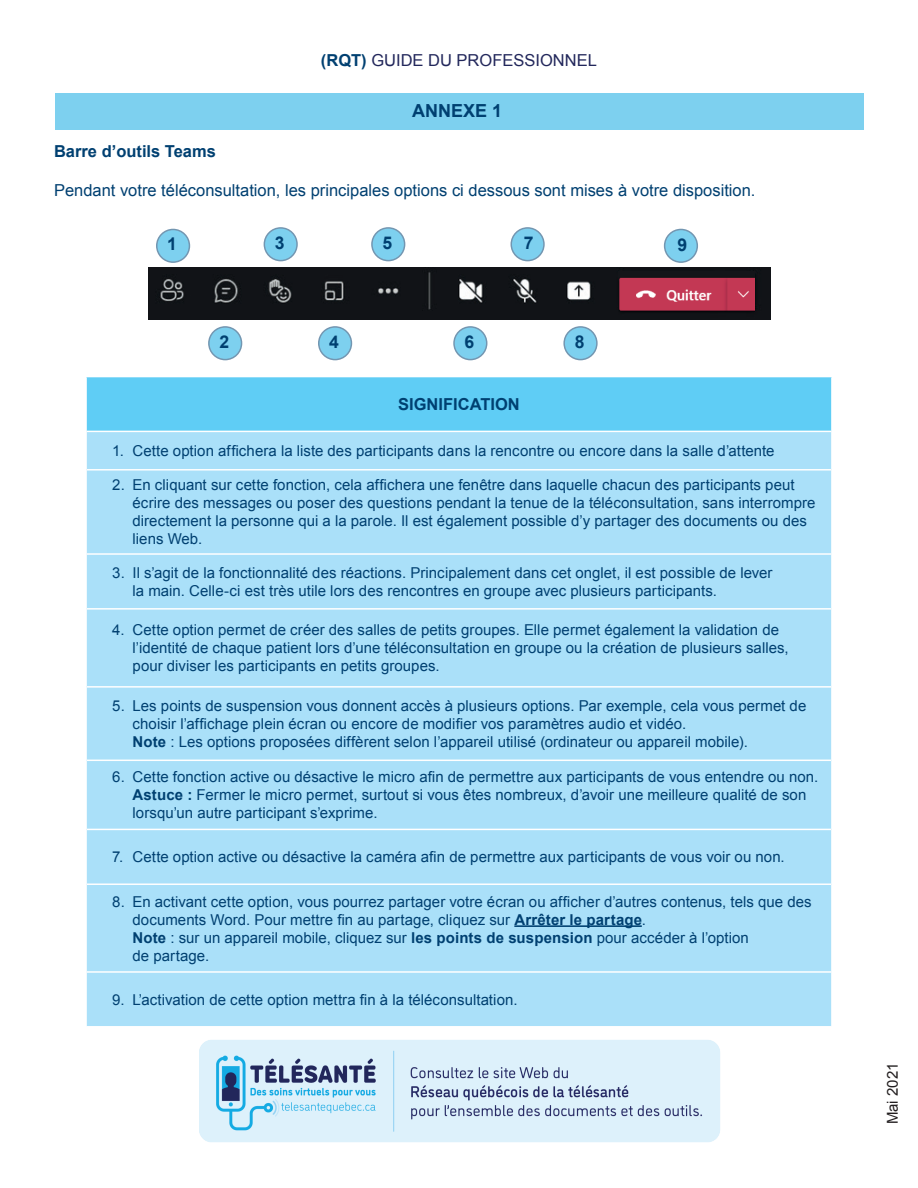
<style>
.page{position:relative;width:918px;height:1188px;background:#fff}
.page>*{position:absolute;margin:0;border:0;box-sizing:border-box;transform-origin:0 0}
.t1{font:700 18px "Arial";color:#004071}
.t2{font:700 17.55px "Arial";color:#004071}
.t3{font:16.5px "Arial";color:#004071}
.t4{font:700 16.5px "Arial";color:#004071}
.t5{font:16.5px "Arial";color:#22275b}
.t6{font:15px/18px "Arial";letter-spacing:.005em;color:#004071}
.t7{font:15px "Arial";color:#231f20}
.s1{font-weight:700;color:#004071}
.s2{font-weight:700}
</style>
<div class="page">
<img style="left:199px;top:1040px;width:521px;height:102px">
<div style="left:56px;top:93px;width:808px;height:36px;background:#7dd0ef"></div>
<img style="left:149px;top:267px;width:622px;height:53px">
<div style="left:157px;top:229px;width:32px;height:33px;background:#7dd0ef;border-radius:50%"></div>
<div style="left:156px;top:229px;width:34px;height:34px;border:2px solid #004071;border-radius:50%"></div>
<svg style="left:209px;top:327px;width:33px;height:33px"></svg>
<div style="left:208px;top:326px;width:34px;height:34px;border:2px solid #004071;border-radius:50%"></div>
<div style="left:319px;top:327px;width:32px;height:33px;background:#7dd0ef;border-radius:50%"></div>
<div style="left:318px;top:326px;width:34px;height:34px;border:2px solid #004071;border-radius:50%"></div>
<svg style="left:454px;top:327px;width:33px;height:33px"></svg>
<div style="left:453px;top:326px;width:34px;height:34px;border:2px solid #004071;border-radius:50%"></div>
<svg style="left:564px;top:327px;width:33px;height:33px"></svg>
<div style="left:563px;top:326px;width:35px;height:34px;border:2px solid #004071;border-radius:50%"></div>
<div style="left:665px;top:229px;width:32px;height:33px;background:#7dd0ef;border-radius:50%"></div>
<div style="left:664px;top:229px;width:34px;height:34px;border:2px solid #004071;border-radius:50%"></div>
<svg style="left:511px;top:228px;width:33px;height:33px"></svg>
<div style="left:511px;top:227px;width:34px;height:34px;border:2px solid #004071;border-radius:50%"></div>
<div style="left:264px;top:228px;width:33px;height:33px;background:#7dd0ef;border-radius:50%"></div>
<div style="left:264px;top:227px;width:34px;height:34px;border:2px solid #004071;border-radius:50%"></div>
<svg style="left:372px;top:228px;width:33px;height:33px"></svg>
<div style="left:371px;top:227px;width:34px;height:34px;border:2px solid #004071;border-radius:50%"></div>
<div style="left:86px;top:377px;width:746px;height:54px;background:#5fcdf5"></div>
<div style="left:87px;top:432px;width:744px;height:594px;background:#aae0f9"></div>
<hr style="left:85px;top:377px;width:2px;height:54px;background:#fff">
<hr style="left:831px;top:377px;width:2px;height:54px;background:#fff">
<hr style="left:87px;top:469px;width:744px;height:2px;background:#fff">
<hr style="left:87px;top:553px;width:744px;height:2px;background:#fff">
<hr style="left:87px;top:608px;width:744px;height:2px;background:#fff">
<hr style="left:87px;top:686px;width:744px;height:2px;background:#fff">
<hr style="left:87px;top:760px;width:744px;height:1px;background:#fff">
<hr style="left:87px;top:829px;width:744px;height:1px;background:#fff">
<hr style="left:87px;top:883px;width:744px;height:2px;background:#fff">
<hr style="left:87px;top:971px;width:744px;height:2px;background:#fff">
<hr style="left:514px;top:925px;width:128px;height:2px;background:#004071">
<img style="left:618px;top:271px;width:137px;height:40px">
<p class="t5" style="left:321px;top:49px;width:277px"><span class="s1">(RQT)</span> GUIDE DU PROFESSIONNEL</p>
<p class="t1" style="left:412px;top:99px;width:92px">ANNEXE 1</p>
<p class="t4" style="left:54px;top:140px;width:163px">Barre d’outils Teams</p>
<p class="t3" style="left:54px;top:180px;width:703px">Pendant votre téléconsultation, les principales options ci dessous sont mises à votre disposition.</p>
<p class="t2" style="left:167px;top:233px;width:11px">1</p>
<p class="t2" style="left:275px;top:231px;width:11px">3</p>
<p class="t2" style="left:382px;top:231px;width:11px">5</p>
<p class="t2" style="left:524px;top:231px;width:11px">7</p>
<p class="t2" style="left:678px;top:233px;width:11px">9</p>
<p class="t2" style="left:219px;top:330px;width:11px">2</p>
<p class="t2" style="left:329px;top:330px;width:11px">4</p>
<p class="t2" style="left:465px;top:330px;width:11px">6</p>
<p class="t2" style="left:575px;top:330px;width:11px">8</p>
<p class="t4" style="left:398px;top:393px;width:123px">SIGNIFICATION</p>
<p class="t6" style="left:112px;top:442px;width:664px">1. Cette option affichera la liste des participants dans la rencontre ou encore dans la salle d’attente</p>
<p class="t6" style="left:133px;top:476px;width:684px;text-indent:-20px">2. En cliquant sur cette fonction, cela affichera une fenêtre dans laquelle chacun des participants peut écrire des messages ou poser des questions pendant la tenue de la téléconsultation, sans interrompre directement la personne qui a la parole. Il est également possible d’y partager des documents ou des liens Web.</p>
<p class="t6" style="left:133px;top:564px;width:642px;text-indent:-20px">3. Il s’agit de la fonctionnalité des réactions. Principalement dans cet onglet, il est possible de lever la main. Celle-ci est très utile lors des rencontres en groupe avec plusieurs participants.</p>
<p class="t6" style="left:133px;top:621px;width:658px;text-indent:-20px">4. Cette option permet de créer des salles de petits groupes. Elle permet également la validation de l’identité de chaque patient lors d’une téléconsultation en groupe ou la création de plusieurs salles, pour diviser les participants en petits groupes.</p>
<p class="t6" style="left:133px;top:697px;width:675px;text-indent:-20px">5. Les points de suspension vous donnent accès à plusieurs options. Par exemple, cela vous permet de choisir l’affichage plein écran ou encore de modifier vos paramètres audio et vidéo.<br><span class="s2">Note</span> : Les options proposées diffèrent selon l’appareil utilisé (ordinateur ou appareil mobile).</p>
<p class="t6" style="left:133px;top:768px;width:687px;text-indent:-20px">6. Cette fonction active ou désactive le micro afin de permettre aux participants de vous entendre ou non.<br><span class="s2">Astuce :</span> Fermer le micro permet, surtout si vous êtes nombreux, d’avoir une meilleure qualité de son lorsqu’un autre participant s’exprime.</p>
<p class="t6" style="left:112px;top:848px;width:674px">7. Cette option active ou désactive la caméra afin de permettre aux participants de vous voir ou non.</p>
<p class="t6" style="left:133px;top:892px;width:681px;text-indent:-20px">8. En activant cette option, vous pourrez partager votre écran ou afficher d’autres contenus, tels que des documents Word. Pour mettre fin au partage, cliquez sur <span class="s2">Arrêter le partage</span>.<br><span class="s2">Note</span> : sur un appareil mobile, cliquez sur <span class="s2">les points de suspension</span> pour accéder à l’option<br>de partage.</p>
<p class="t6" style="left:112px;top:991px;width:407px">9. L’activation de cette option mettra fin à la téléconsultation.</p>
<p class="t7" style="left:883px;top:1124px;width:63px;rotate:-90deg">Mai 2021</p>
</div>
